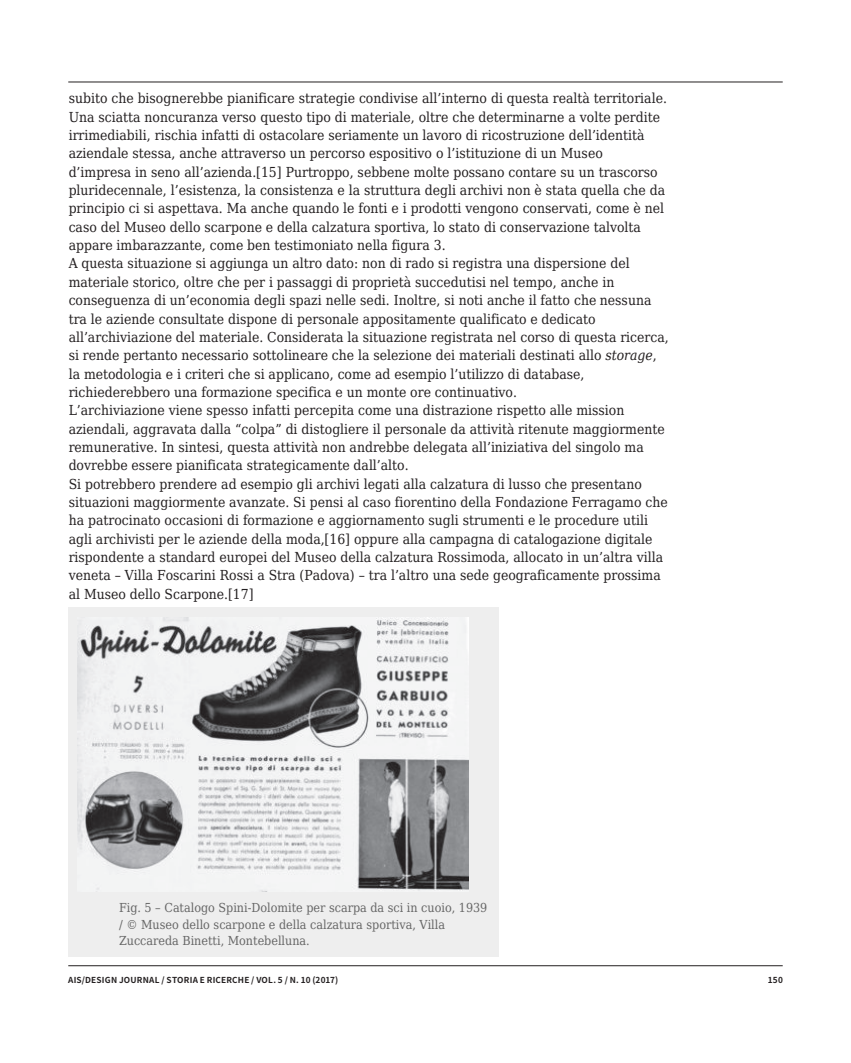
<style>
.page{position:relative;width:851px;height:1063px;background:#fff}
.page>*{position:absolute;margin:0;border:0;box-sizing:border-box;transform-origin:0 0}
.t1{font:13.8px/18.3px "DejaVu Serif Condensed";color:#231f20}
.t2{font:12.45px/16.5px "DejaVu Serif Condensed";color:#666}
.t3{font:700 8.25px "Noto Sans SC";letter-spacing:.025em;color:#231f20}
.s1{font-style:italic}
</style>
<div class="page">
<hr style="left:68px;top:82px;width:714px;height:1px;background:#231f20">
<hr style="left:68px;top:965px;width:714px;height:1px;background:#231f20">
<div style="left:68px;top:608px;width:431px;height:349px;background:#eee"></div>
<img style="left:78px;top:617px;width:390px;height:275px">
<p class="t1" style="left:69px;top:89px;width:601px">subito che bisognerebbe pianificare strategie condivise all’interno di questa realtà territoriale.<br>Una sciatta noncuranza verso questo tipo di materiale, oltre che determinarne a volte perdite irrimediabili, rischia infatti di ostacolare seriamente un lavoro di ricostruzione dell’identità aziendale stessa, anche attraverso un percorso espositivo o l’istituzione di un Museo d’impresa in seno all’azienda.[15] Purtroppo, sebbene molte possano contare su un trascorso pluridecennale, l’esistenza, la consistenza e la struttura degli archivi non è stata quella che da principio ci si aspettava. Ma anche quando le fonti e i prodotti vengono conservati, come è nel caso del Museo dello scarpone e della calzatura sportiva, lo stato di conservazione talvolta appare imbarazzante, come ben testimoniato nella figura 3.<br>A questa situazione si aggiunga un altro dato: non di rado si registra una dispersione del materiale storico, oltre che per i passaggi di proprietà succedutisi nel tempo, anche in conseguenza di un’economia degli spazi nelle sedi. Inoltre, si noti anche il fatto che nessuna tra le aziende consultate dispone di personale appositamente qualificato e dedicato all’archiviazione del materiale. Considerata la situazione registrata nel corso di questa ricerca, si rende pertanto necessario sottolineare che la selezione dei materiali destinati allo <span class="s1">storage</span>, la metodologia e i criteri che si applicano, come ad esempio l’utilizzo di database, richiederebbero una formazione specifica e un monte ore continuativo.<br>L’archiviazione viene spesso infatti percepita come una distrazione rispetto alle mission aziendali, aggravata dalla “colpa” di distogliere il personale da attività ritenute maggiormente remunerative. In sintesi, questa attività non andrebbe delegata all’iniziativa del singolo ma dovrebbe essere pianificata strategicamente dall’alto.<br>Si potrebbero prendere ad esempio gli archivi legati alla calzatura di lusso che presentano situazioni maggiormente avanzate. Si pensi al caso fiorentino della Fondazione Ferragamo che ha patrocinato occasioni di formazione e aggiornamento sugli strumenti e le procedure utili agli archivisti per le aziende della moda,[16] oppure alla campagna di catalogazione digitale rispondente a standard europei del Museo della calzatura Rossimoda, allocato in un’altra villa veneta – Villa Foscarini Rossi a Stra (Padova) – tra l’altro una sede geograficamente prossima al Museo dello Scarpone.[17]</p>
<p class="t2" style="left:119px;top:899px;width:370px">Fig. 5 – Catalogo Spini-Dolomite per scarpa da sci in cuoio, 1939 / © Museo dello scarpone e della calzatura sportiva, Villa<br>Zuccareda Binetti, Montebelluna.</p>
<p class="t3" style="left:68px;top:975px;width:271px">AIS/DESIGN JOURNAL / STORIA E RICERCHE / VOL. 5 / N. 10 (2017)</p>
<p class="t3" style="left:767px;top:975px;width:17px">150</p>
</div>
